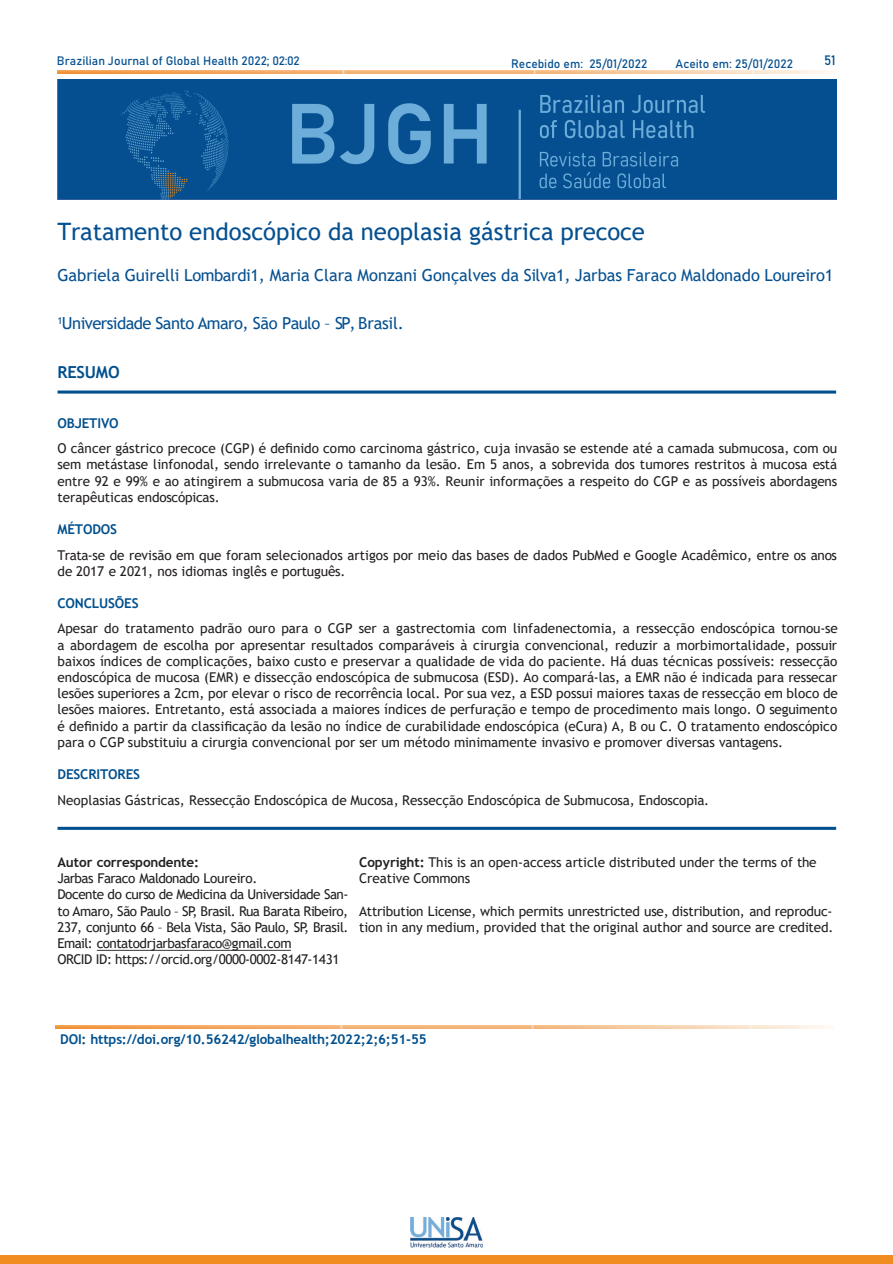
<style>
.page{position:relative;width:893px;height:1264px;background:#fff}
.page>*{position:absolute;margin:0;border:0;box-sizing:border-box;transform-origin:0 0}
.t1{font:24px "Trebuchet MS";color:#055090}
.t2{font:16.5px "Trebuchet MS";letter-spacing:-.005em;color:#055090}
.t3{font:16.5px "Trebuchet MS";letter-spacing:-.035em;color:#055090}
.t4{font:700 16.5px "Trebuchet MS";letter-spacing:-.015em;color:#01508e}
.t5{font:13.5px/16.2px "Trebuchet MS";letter-spacing:-.005em;color:#231f20;text-align:justify}
.t6{font:700 13.5px "Trebuchet MS";letter-spacing:-.015em;color:#01508e}
.t7{font:13.5px "Trebuchet MS";letter-spacing:-.03em;color:#231f20}
.t8{font:13.5px "Trebuchet MS";letter-spacing:-.04em;color:#231f20}
.t9{font:700 13.5px "Trebuchet MS";letter-spacing:-.015em;color:#231f20}
.t10{font:700 13.5px "Trebuchet MS";letter-spacing:-.01em;color:#01508d}
.t11{font:13.5px "Bahnschrift";color:#01508e}
.t12{font:12px "Bahnschrift";color:#055090}
.s1{font-weight:700}
</style>
<div class="page">
<img style="left:57px;top:71px;width:771px;height:2px">
<div style="left:0;top:1254px;width:892px;height:9px;background:#f18d20"></div>
<img style="left:410px;top:1217px;width:73px;height:30px">
<svg style="left:97px;top:949px;width:194px;height:1px"></svg>
<hr style="left:58px;top:826px;width:778px;height:3px;background:#01508e">
<hr style="left:58px;top:390px;width:778px;height:3px;background:#01508e">
<img style="left:57px;top:79px;width:779px;height:120px">
<img style="left:55px;top:1025px;width:771px;height:3px">
<p class="t12" style="left:57px;top:52px;width:244px">Brazilian Journal of Global Health 2022; 02:02</p>
<p class="t11" style="left:824px;top:50px;width:13px">51</p>
<p class="t12" style="left:511px;top:55px;width:138px">Recebido em: 25/01/2022</p>
<p class="t12" style="left:675px;top:55px;width:119px">Aceito em: 25/01/2022</p>
<p class="t1" style="left:57px;top:216px;width:589px">Tratamento endoscópico da neoplasia gástrica precoce</p>
<p class="t2" style="left:57px;top:264px;width:777px">Gabriela Guirelli Lombardi1, Maria Clara Monzani Gonçalves da Silva1, Jarbas Faraco Maldonado Loureiro1</p>
<p class="t3" style="left:57px;top:312px;width:348px"><sup>1</sup>Universidade Santo Amaro, São Paulo – SP, Brasil.</p>
<p class="t4" style="left:57px;top:362px;width:64px">RESUMO</p>
<p class="t10" style="left:57px;top:414px;width:63px">OBJETIVO</p>
<p class="t5" style="left:57px;top:440px;width:781px">O câncer gástrico precoce (CGP) é definido como carcinoma gástrico, cuja invasão se estende até a camada submucosa, com ou sem metástase linfonodal, sendo irrelevante o tamanho da lesão. Em 5 anos, a sobrevida dos tumores restritos à mucosa está entre 92 e 99% e ao atingirem a submucosa varia de 85 a 93%. Reunir informações a respeito do CGP e as possíveis abordagens terapêuticas endoscópicas.</p>
<p class="t6" style="left:57px;top:521px;width:61px">MÉTODOS</p>
<p class="t5" style="left:57px;top:546px;width:781px">Trata-se de revisão em que foram selecionados artigos por meio das bases de dados PubMed e Google Acadêmico, entre os anos de 2017 e 2021, nos idiomas inglês e português.</p>
<p class="t6" style="left:57px;top:594px;width:83px">CONCLUSÕES</p>
<p class="t5" style="left:57px;top:620px;width:781px">Apesar do tratamento padrão ouro para o CGP ser a gastrectomia com linfadenectomia, a ressecção endoscópica tornou-se a abordagem de escolha por apresentar resultados comparáveis à cirurgia convencional, reduzir a morbimortalidade, possuir baixos índices de complicações, baixo custo e preservar a qualidade de vida do paciente. Há duas técnicas possíveis: ressecção endoscópica de mucosa (EMR) e dissecção endoscópica de submucosa (ESD). Ao compará-las, a EMR não é indicada para ressecar lesões superiores a 2cm, por elevar o risco de recorrência local. Por sua vez, a ESD possui maiores taxas de ressecção em bloco de lesões maiores. Entretanto, está associada a maiores índices de perfuração e tempo de procedimento mais longo. O seguimento é definido a partir da classificação da lesão no índice de curabilidade endoscópica (eCura) A, B ou C. O tratamento endoscópico para o CGP substituiu a cirurgia convencional por ser um método minimamente invasivo e promover diversas vantagens.</p>
<p class="t6" style="left:58px;top:765px;width:84px">DESCRITORES</p>
<p class="t5" style="left:58px;top:791px;width:653px">Neoplasias Gástricas, Ressecção Endoscópica de Mucosa, Ressecção Endoscópica de Submucosa, Endoscopia.</p>
<p class="t9" style="left:57px;top:853px;width:143px">Autor correspondente:</p>
<p class="t8" style="left:57px;top:869px;width:201px">Jarbas Faraco Maldonado Loureiro.</p>
<p class="t5" style="left:57px;top:886px;width:292px">Docente do curso de Medicina da Universidade San&shy;to Amaro, São Paulo – SP, Brasil. Rua Barata Ribeiro, 237, conjunto 66 – Bela Vista, São Paulo, SP, Brasil.<br>Email: contatodrjarbasfaraco@gmail.com</p>
<p class="t7" style="left:57px;top:950px;width:284px">ORCID ID: https://orcid.org/0000-0002-8147-1431</p>
<p class="t5" style="left:359px;top:853px;width:459px"><span class="s1">Copyright:</span> This is an open-access article distributed under the terms of the<br>Creative Commons</p>
<p class="t5" style="left:359px;top:902px;width:476px">Attribution License, which permits unrestricted use, distribution, and reproduc&shy;tion in any medium, provided that the original author and source are credited.</p>
<p class="t6" style="left:60px;top:1030px;width:368px">DOI: https://doi.org/10.56242/globalhealth;2022;2;6;51-55</p>
</div>
